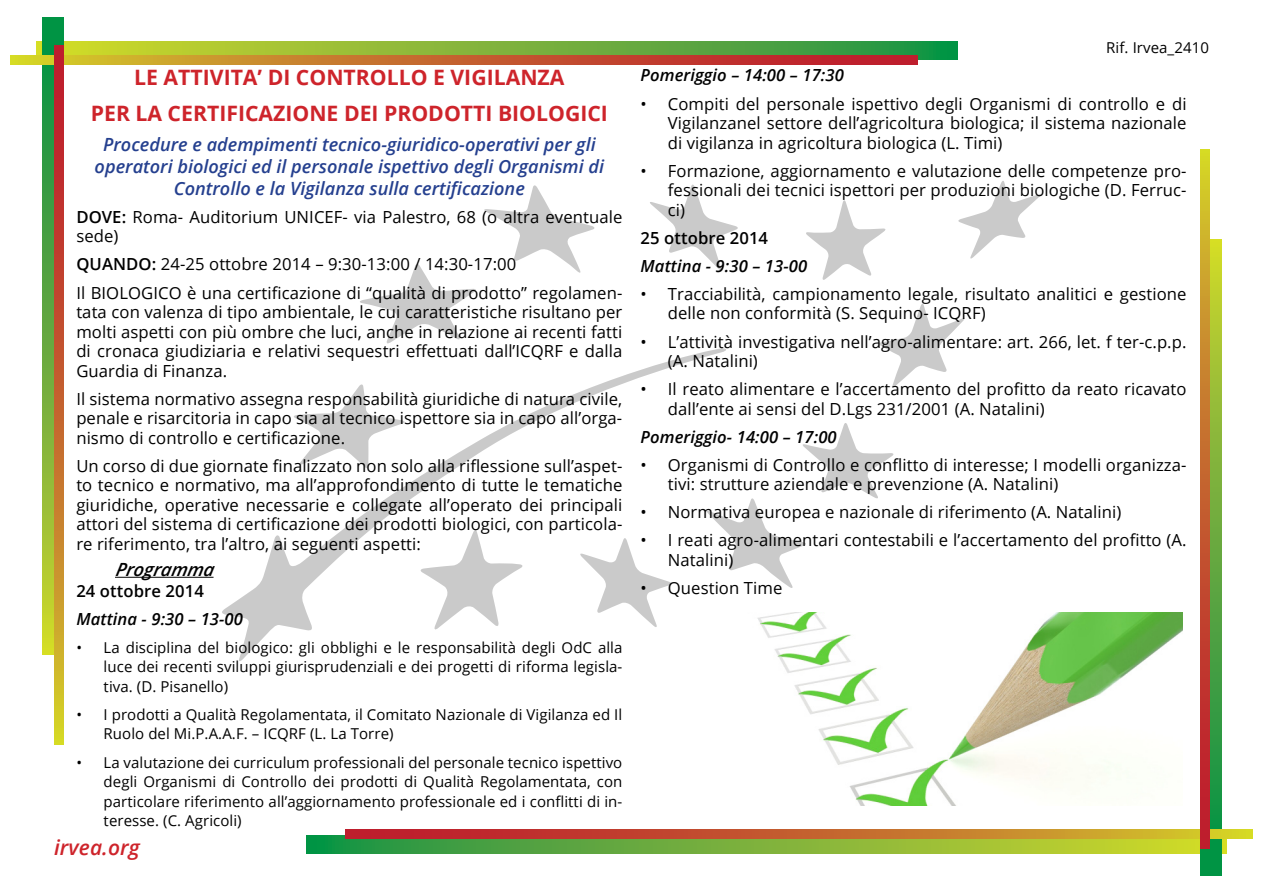
<style>
.page{position:relative;width:1263px;height:893px;background:#fff}
.page>*{position:absolute;margin:0;border:0;box-sizing:border-box;transform-origin:0 0}
.t1{font:700 21.15px/35.8px "Open Sans";color:#ce242b;text-align:center}
.t2{font:italic 600 21px "Open Sans";color:#ce242b}
.t3{font:italic 600 18.15px/21.8px "Open Sans";color:#25408f;text-align:center}
.t4{font:italic 600 18.15px "Open Sans";color:#000}
.t5{font:16.65px/19.5px "Open Sans";letter-spacing:.005em;color:#000}
.t6{font:italic 600 16.65px "Open Sans";letter-spacing:.005em;color:#000}
.t7{font:600 16.65px "Open Sans";letter-spacing:.005em;color:#000}
.t8{font:15px/19.5px "Open Sans";letter-spacing:.005em;color:#000;text-align:justify}
.s1{font-weight:600}
</style>
<div class="page">
<svg style="left:37px;top:41px;width:920px;height:18px;background:#78b23a"></svg>
<div style="left:43px;top:17px;width:20px;height:638px;background:linear-gradient(to bottom,#00894a,#cfd12f)"></div>
<svg style="left:11px;top:55px;width:907px;height:9px;background:#c5662d"></svg>
<svg style="left:54px;top:45px;width:9px;height:699px;background:#c5672d"></svg>
<svg style="left:306px;top:835px;width:921px;height:18px;background:#78b33a"></svg>
<div style="left:1200px;top:239px;width:21px;height:637px;background:linear-gradient(to bottom,#cfd12f,#008a4a)"></div>
<svg style="left:346px;top:830px;width:906px;height:9px;background:#c5652d"></svg>
<svg style="left:1200px;top:150px;width:9px;height:699px;background:#c5672d"></svg>
<svg style="left:484px;top:185px;width:111px;height:88px"></svg>
<svg style="left:360px;top:264px;width:116px;height:80px"></svg>
<svg style="left:728px;top:423px;width:166px;height:165px"></svg>
<svg style="left:879px;top:304px;width:86px;height:83px"></svg>
<svg style="left:806px;top:200px;width:80px;height:80px"></svg>
<svg style="left:650px;top:184px;width:88px;height:87px"></svg>
<svg style="left:958px;top:181px;width:84px;height:78px"></svg>
<svg style="left:222px;top:348px;width:506px;height:313px"></svg>
<hr style="left:115px;top:577px;width:99px;height:1px;background:#000">
<img style="left:672px;top:612px;width:510px;height:193px">
<p class="t1" style="left:91px;top:59px;width:519px">LE ATTIVITA’ DI CONTROLLO E VIGILANZA<br>PER LA CERTIFICAZIONE DEI PRODOTTI BIOLOGICI</p>
<p class="t3" style="left:95px;top:133px;width:511px">Procedure e adempimenti tecnico-giuridico-operativi per gli operatori biologici ed il personale ispettivo degli Organismi di<br>Controllo e la Vigilanza sulla certificazione</p>
<p class="t5" style="left:76px;top:207px;width:547px"><span class="s1">DOVE:</span> Roma- Auditorium UNICEF- via Palestro, 68 (o altra eventuale sede)</p>
<p class="t5" style="left:76px;top:250px;width:548px;line-height:28px"><span class="s1">QUANDO:</span> 24-25 ottobre 2014 – 9:30-13:00 / 14:30-17:00<br>Il BIOLOGICO è una certificazione di “qualità di prodotto” regolamen-</p>
<p class="t5" style="left:76px;top:302px;width:548px;text-align:justify">tata con valenza di tipo ambientale, le cui caratteristiche risultano per molti aspetti con più ombre che luci, anche in relazione ai recenti fatti di cronaca giudiziaria e relativi sequestri effettuati dall’ICQRF e dalla Guardia di Finanza.</p>
<p class="t5" style="left:76px;top:388px;width:547px;text-align:justify">Il sistema normativo assegna responsabilità giuridiche di natura civile, penale e risarcitoria in capo sia al tecnico ispettore sia in capo all’orga&shy;nismo di controllo e certificazione.</p>
<p class="t5" style="left:76px;top:456px;width:547px;text-align:justify">Un corso di due giornate finalizzato non solo alla riflessione sull’aspet&shy;to tecnico e normativo, ma all’approfondimento di tutte le tematiche giuridiche, operative necessarie e collegate all’operato dei principali attori del sistema di certificazione dei prodotti biologici, con particola&shy;re riferimento, tra l’altro, ai seguenti aspetti:</p>
<p class="t4" style="left:115px;top:557px;width:105px">Programma</p>
<p class="t7" style="left:76px;top:579px;width:129px">24 ottobre 2014</p>
<p class="t6" style="left:76px;top:607px;width:168px">Mattina - 9:30 – 13-00</p>
<p class="t8" style="left:104px;top:637px;width:520px;text-indent:-27px">• La disciplina del biologico: gli obblighi e le responsabilità degli OdC alla luce dei recenti sviluppi giurisprudenziali e dei progetti di riforma legisla&shy;tiva. (D. Pisanello)</p>
<p class="t8" style="left:104px;top:704px;width:520px;text-indent:-27px">• I prodotti a Qualità Regolamentata, il Comitato Nazionale di Vigilanza ed Il<br>Ruolo del Mi.P.A.A.F. – ICQRF (L. La Torre)</p>
<p class="t8" style="left:104px;top:752px;width:520px;text-indent:-27px">• La valutazione dei curriculum professionali del personale tecnico ispettivo degli Organismi di Controllo dei prodotti di Qualità Regolamentata, con particolare riferimento all’aggiornamento professionale ed i conflitti di in&shy;teresse. (C. Agricoli)</p>
<p class="t2" style="left:54px;top:833px;width:87px">irvea.org</p>
<p class="t8" style="left:1106px;top:37px;width:104px">Rif. Irvea_2410</p>
<p class="t6" style="left:641px;top:64px;width:205px">Pomeriggio – 14:00 – 17:30</p>
<p class="t5" style="left:668px;top:93px;width:520px;text-align:justify;text-indent:-27px">• Compiti del personale ispettivo degli Organismi di controllo e di Vigilanzanel settore dell’agricoltura biologica; il sistema nazionale di vigilanza in agricoltura biologica (L. Timi)</p>
<p class="t5" style="left:668px;top:160px;width:520px;text-align:justify;text-indent:-27px">• Formazione, aggiornamento e valutazione delle competenze pro&shy;fessionali dei tecnici ispettori per produzioni biologiche (D. Ferruc&shy;ci)</p>
<p class="t7" style="left:641px;top:226px;width:129px">25 ottobre 2014</p>
<p class="t6" style="left:641px;top:254px;width:168px">Mattina - 9:30 – 13-00</p>
<p class="t5" style="left:668px;top:284px;width:520px;text-indent:-27px">• Tracciabilità, campionamento legale, risultato analitici e gestione delle non conformità (S. Sequino- ICQRF)</p>
<p class="t5" style="left:668px;top:331px;width:520px;text-indent:-27px">• L’attività investigativa nell’agro-alimentare: art. 266, let. f ter-c.p.p. (A. Natalini)</p>
<p class="t5" style="left:668px;top:379px;width:520px;text-indent:-27px">• Il reato alimentare e l’accertamento del profitto da reato ricavato dall’ente ai sensi del D.Lgs 231/2001 (A. Natalini)</p>
<p class="t6" style="left:641px;top:425px;width:198px">Pomeriggio- 14:00 – 17:00</p>
<p class="t5" style="left:668px;top:455px;width:520px;text-indent:-27px">• Organismi di Controllo e conflitto di interesse; I modelli organizza&shy;tivi: strutture aziendale e prevenzione (A. Natalini)</p>
<p class="t5" style="left:641px;top:502px;width:482px">• Normativa europea e nazionale di riferimento (A. Natalini)</p>
<p class="t5" style="left:668px;top:530px;width:520px;text-indent:-27px">• I reati agro-alimentari contestabili e l’accertamento del profitto (A.<br>Natalini)</p>
<p class="t5" style="left:641px;top:578px;width:143px">• Question Time</p>
</div>
